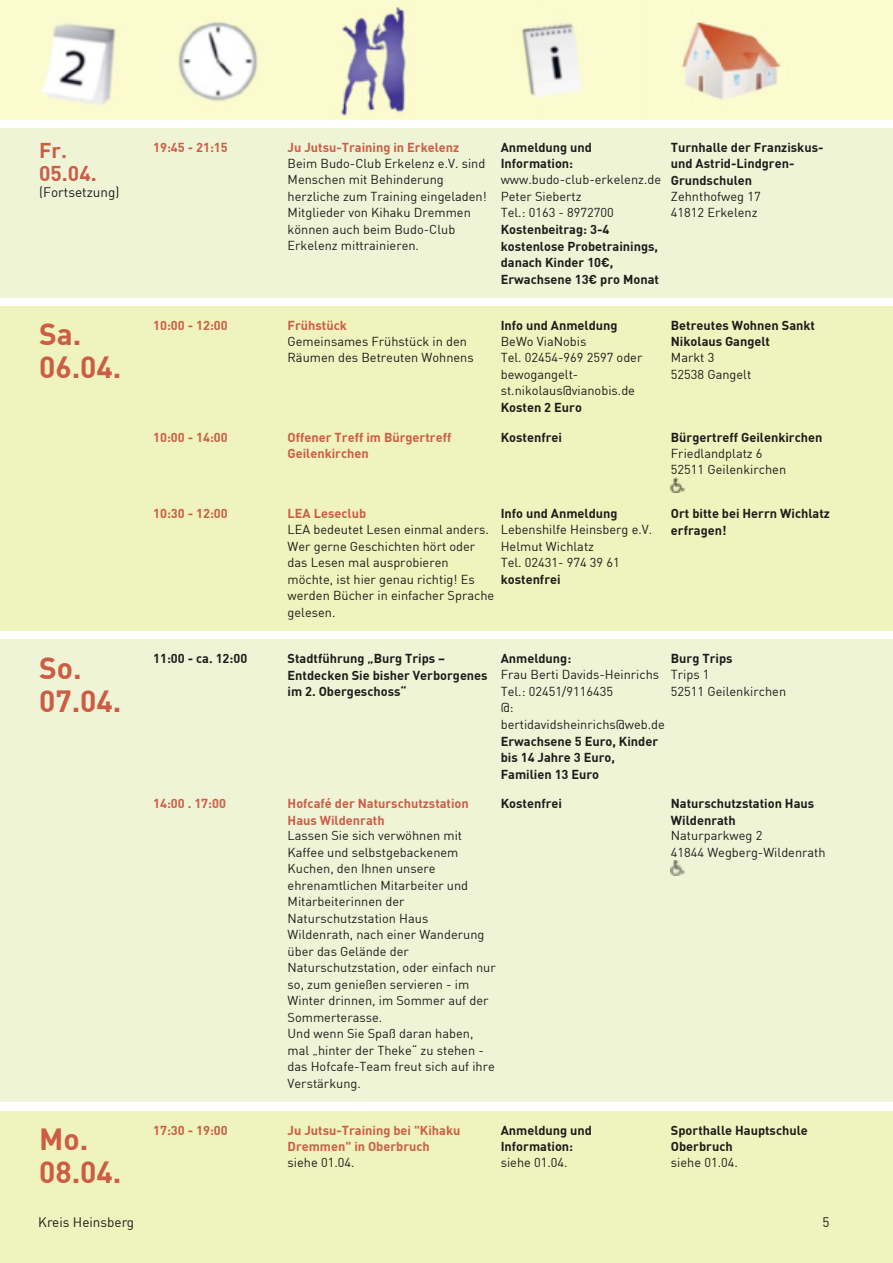
<style>
.page{position:relative;width:893px;height:1263px;background:#fff}
.page>*{position:absolute;margin:0;border:0;box-sizing:border-box;transform-origin:0 0}
.t1{font:700 30px/33px "DIN";color:#cc5c44}
.t2{font:700 21px/22.5px "DIN";color:#cc5c44}
.t3{font:13.5px "DIN";color:#1b1c19}
.t4{font:12.75px/16.5px "DIN";color:#1b1c19}
.t5{font:700 12.75px/16.5px "DIN";color:#1b1c19}
.t6{font:700 12.75px/16.5px "DIN";color:#cc5c44}
</style>
<div class="page">
<hr style="left:892px;top:1111px;width:1px;height:152px;background:#eff3bd">
<div style="left:0;top:1111px;width:892px;height:152px;background:#eff3bd"></div>
<hr style="left:892px;top:640px;width:1px;height:462px;background:#eff4d7">
<div style="left:0;top:640px;width:892px;height:462px;background:#eff4d7"></div>
<hr style="left:892px;top:306px;width:1px;height:325px;background:#eff3bd">
<div style="left:0;top:306px;width:892px;height:325px;background:#eff3bd"></div>
<hr style="left:892px;top:128px;width:1px;height:170px;background:#eff4d7">
<div style="left:0;top:128px;width:892px;height:170px;background:#eff4d7"></div>
<hr style="left:892px;top:1px;width:1px;height:119px;background:#fcfbd0">
<hr style="left:0;top:0;width:892px;height:1px;background:#fcfbd0">
<div style="left:0;top:1px;width:892px;height:119px;background:#fcfbd0"></div>
<img style="left:40px;top:7px;width:366px;height:109px">
<img style="left:152px;top:1px;width:1px;height:118px">
<img style="left:522px;top:23px;width:60px;height:75px">
<img style="left:682px;top:22px;width:99px;height:78px">
<img style="left:671px;top:478px;width:13px;height:14px">
<img style="left:671px;top:861px;width:13px;height:14px">
<h2 class="t2" style="left:39px;top:140px;width:59px">Fr.<br>05.04.</h2>
<p class="t3" style="left:39px;top:185px;width:82px">(Fortsetzung)</p>
<p class="t6" style="left:153px;top:139px;width:76px">19:45 - 21:15</p>
<p class="t6" style="left:287px;top:139px;width:173px">Ju Jutsu-Training in Erkelenz</p>
<p class="t4" style="left:287px;top:155px;width:201px">Beim Budo-Club Erkelenz e.V. sind<br>Menschen mit Behinderung herzliche zum Training eingeladen!<br>Mitglieder von Kihaku Dremmen können auch beim Budo-Club<br>Erkelenz mittrainieren.</p>
<h1 class="t1" style="left:39px;top:319px;width:84px">Sa.<br>06.04.</h1>
<p class="t6" style="left:153px;top:317px;width:76px">10:00 - 12:00</p>
<p class="t6" style="left:287px;top:317px;width:61px">Frühstück</p>
<p class="t4" style="left:287px;top:333px;width:188px">Gemeinsames Frühstück in den<br>Räumen des Betreuten Wohnens</p>
<p class="t5" style="left:500px;top:139px;width:93px">Anmeldung und<br>Information:</p>
<p class="t4" style="left:500px;top:172px;width:162px">www.budo-club-erkelenz.de<br>Peter Siebertz<br>Tel.: 0163 - 8972700</p>
<p class="t5" style="left:500px;top:222px;width:160px">Kostenbeitrag: 3-4 kostenlose Probetrainings, danach Kinder 10€,<br>Erwachsene 13€ pro Monat</p>
<p class="t5" style="left:671px;top:139px;width:154px">Turnhalle der Franziskus&shy;und Astrid-Lindgren-<br>Grundschulen</p>
<p class="t4" style="left:671px;top:188px;width:91px">Zehnthofweg 17<br>41812 Erkelenz</p>
<p class="t5" style="left:500px;top:317px;width:118px">Info und Anmeldung</p>
<p class="t4" style="left:500px;top:333px;width:143px">BeWo ViaNobis<br>Tel. 02454-969 2597 oder bewogangelt&shy;st.nikolaus@vianobis.de</p>
<p class="t5" style="left:500px;top:400px;width:83px">Kosten 2 Euro</p>
<p class="t5" style="left:671px;top:317px;width:146px">Betreutes Wohnen Sankt<br>Nikolaus Gangelt</p>
<p class="t4" style="left:671px;top:350px;width:82px">Markt 3<br>52538 Gangelt</p>
<p class="t6" style="left:153px;top:429px;width:76px">10:00 - 14:00</p>
<p class="t6" style="left:287px;top:429px;width:165px">Offener Treff im Bürgertreff<br>Geilenkirchen</p>
<p class="t5" style="left:500px;top:429px;width:63px">Kostenfrei</p>
<p class="t5" style="left:671px;top:429px;width:153px">Bürgertreff Geilenkirchen</p>
<p class="t4" style="left:671px;top:445px;width:117px">Friedlandplatz 6<br>52511 Geilenkirchen</p>
<p class="t5" style="left:500px;top:506px;width:118px">Info und Anmeldung</p>
<p class="t4" style="left:500px;top:522px;width:153px">Lebenshilfe Heinsberg e.V.<br>Helmut Wichlatz<br>Tel. 02431- 974 39 61</p>
<p class="t5" style="left:500px;top:572px;width:61px">kostenfrei</p>
<p class="t6" style="left:153px;top:506px;width:76px">10:30 - 12:00</p>
<p class="t6" style="left:287px;top:506px;width:80px">LEA Leseclub</p>
<p class="t4" style="left:287px;top:522px;width:208px">LEA bedeutet Lesen einmal anders.<br>Wer gerne Geschichten hört oder das Lesen mal ausprobieren möchte, ist hier genau richtig! Es werden Bücher in einfacher Sprache gelesen.</p>
<p class="t5" style="left:671px;top:506px;width:160px">Ort bitte bei Herrn Wichlatz erfragen!</p>
<h1 class="t1" style="left:39px;top:652px;width:84px">So.<br>07.04.</h1>
<p class="t5" style="left:153px;top:651px;width:96px">11:00 - ca. 12:00</p>
<p class="t5" style="left:287px;top:651px;width:201px">Stadtführung „Burg Trips –<br>Entdecken Sie bisher Verborgenes im 2. Obergeschoss“</p>
<p class="t5" style="left:500px;top:651px;width:72px">Anmeldung:</p>
<p class="t5" style="left:671px;top:651px;width:63px">Burg Trips</p>
<p class="t4" style="left:671px;top:667px;width:117px">Trips 1<br>52511 Geilenkirchen</p>
<p class="t4" style="left:500px;top:667px;width:166px">Frau Berti Davids-Heinrichs<br>Tel.: 02451/9116435<br>@: bertidavidsheinrichs@web.de</p>
<p class="t5" style="left:500px;top:733px;width:159px">Erwachsene 5 Euro, Kinder bis 14 Jahre 3 Euro,<br>Familien 13 Euro</p>
<p class="t6" style="left:153px;top:796px;width:74px">14:00 . 17:00</p>
<p class="t6" style="left:287px;top:796px;width:183px">Hofcafé der Naturschutzstation<br>Haus Wildenrath</p>
<p class="t4" style="left:287px;top:828px;width:210px">Lassen Sie sich verwöhnen mit<br>Kaffee und selbstgebackenem<br>Kuchen, den Ihnen unsere ehrenamtlichen Mitarbeiter und<br>Mitarbeiterinnen der<br>Naturschutzstation Haus<br>Wildenrath, nach einer Wanderung über das Gelände der<br>Naturschutzstation, oder einfach nur so, zum genießen servieren - im<br>Winter drinnen, im Sommer auf der<br>Sommerterasse.<br>Und wenn Sie Spaß daran haben, mal „hinter der Theke“ zu stehen - das Hofcafe-Team freut sich auf ihre<br>Verstärkung.</p>
<p class="t5" style="left:500px;top:796px;width:63px">Kostenfrei</p>
<p class="t5" style="left:671px;top:796px;width:145px">Naturschutzstation Haus<br>Wildenrath</p>
<p class="t4" style="left:671px;top:828px;width:156px">Naturparkweg 2<br>41844 Wegberg-Wildenrath</p>
<h1 class="t1" style="left:39px;top:1124px;width:84px">Mo.<br>08.04.</h1>
<p class="t6" style="left:153px;top:1122px;width:76px">17:30 - 19:00</p>
<p class="t6" style="left:287px;top:1122px;width:174px">Ju Jutsu-Training bei "Kihaku<br>Dremmen" in Oberbruch</p>
<p class="t4" style="left:287px;top:1155px;width:68px">siehe 01.04.</p>
<p class="t5" style="left:500px;top:1122px;width:93px">Anmeldung und<br>Information:</p>
<p class="t4" style="left:500px;top:1155px;width:68px">siehe 01.04.</p>
<p class="t5" style="left:671px;top:1122px;width:138px">Sporthalle Hauptschule<br>Oberbruch</p>
<p class="t4" style="left:671px;top:1155px;width:68px">siehe 01.04.</p>
<p class="t3" style="left:38px;top:1215px;width:97px">Kreis Heinsberg</p>
<p class="t3" style="left:822px;top:1215px;width:9px">5</p>
</div>
